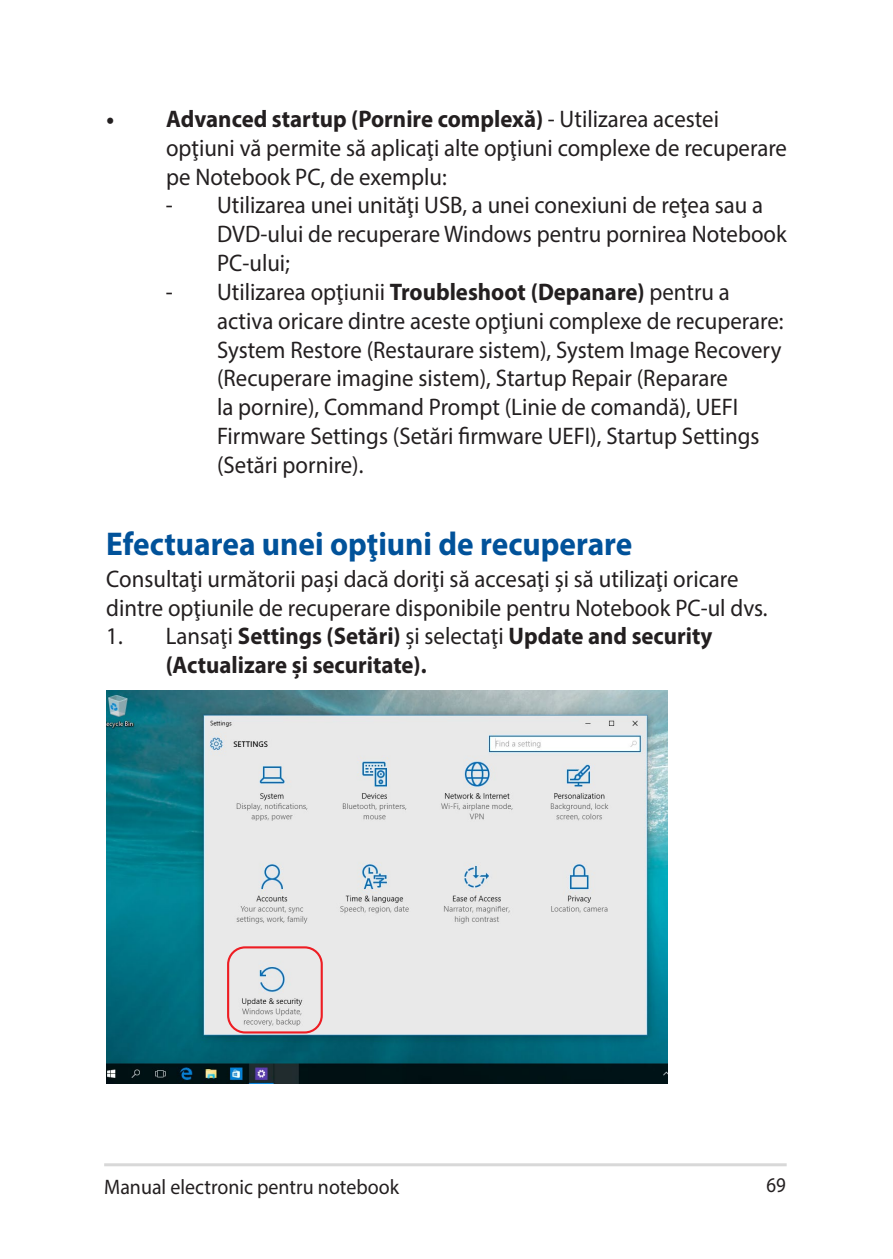
<style>
.page{position:relative;width:893px;height:1259px;background:#fff}
.page>*{position:absolute;margin:0;border:0;box-sizing:border-box;transform-origin:0 0}
.Heading_2{font:700 33px "Myriad Pro";color:#01529a;scale:.95 1}
.List_Indent{font:24px/28.8px "Myriad Pro";color:#231f20;scale:.95 1}
.List{font:24px/28.8px "Myriad Pro";color:#231f20;scale:.95 1}
.Body_Text{font:24px/28.8px "Myriad Pro";color:#231f20;scale:.95 1}
.List-2{font:700 24px/28.8px "Myriad Pro";color:#231f20;scale:.95 1}
.t1{font:21px "Myriad Pro";color:#231f20;scale:.95 1}
.t2{font:21px "Myriad Pro";color:#231f20;scale:.9 1}
.s1{font-weight:700}
.s2{font-weight:400}
</style>
<div class="page">
<hr style="left:104px;top:1163px;width:683px;height:3px;background:#d8d8d8">
<img style="left:106px;top:690px;width:561px;height:394px">
<div style="left:227px;top:946px;width:96px;height:87px;border:2px solid #ee1d23;border-radius:17px"></div>
<p class="List" style="left:166px;top:104px;width:655px;text-indent:-60px"><span class="s1">• Advanced startup (Pornire complexă)</span> - Utilizarea acestei opţiuni vă permite să aplicaţi alte opţiuni complexe de recuperare pe Notebook PC, de exemplu:</p>
<p class="List_Indent" style="left:217px;top:191px;width:601px;text-indent:-51px">- Utilizarea unei unităţi USB, a unei conexiuni de reţea sau a<br>DVD-ului de recuperare Windows pentru pornirea Notebook<br>PC-ului;</p>
<p class="List_Indent" style="left:217px;top:277px;width:598px;text-indent:-51px">- Utilizarea opţiunii <span class="s1">Troubleshoot (Depanare)</span> pentru a activa oricare dintre aceste opţiuni complexe de recuperare:<br>System Restore (Restaurare sistem), System Image Recovery (Recuperare imagine sistem), Startup Repair (Reparare<br>la pornire), Command Prompt (Linie de comandă), UEFI Firmware Settings (Setări firmware UEFI), Startup Settings (Setări pornire).</p>
<p class="Heading_2" style="left:106px;top:522px;width:555px">Efectuarea unei opţiuni de recuperare</p>
<p class="Body_Text" style="left:106px;top:564px;width:698px">Consultaţi următorii paşi dacă doriţi să accesaţi şi să utilizaţi oricare dintre opţiunile de recuperare disponibile pentru Notebook PC-ul dvs.</p>
<p class="List-2" style="left:166px;top:621px;width:577px;text-indent:-60px"><span class="s2">1. Lansaţi</span> Settings (Setări) <span class="s2">şi selectaţi</span> Update and security (Actualizare şi securitate).</p>
<p class="t1" style="left:104px;top:1173px;width:312px">Manual electronic pentru notebook</p>
<p class="t2" style="left:766px;top:1171px;width:23px">69</p>
</div>
